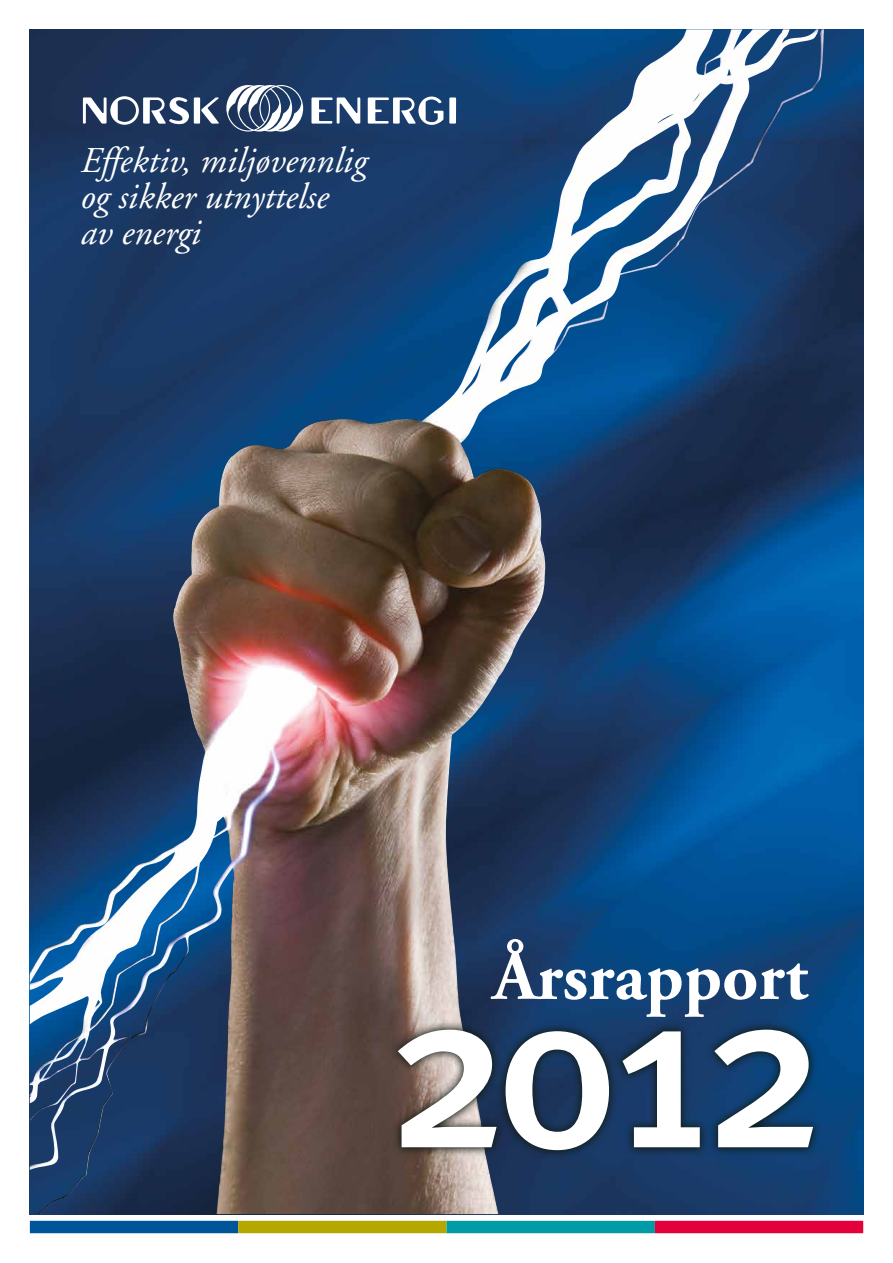
<style>
.page{position:relative;width:893px;height:1263px;background:#fff}
.page>*{position:absolute;margin:0;border:0;box-sizing:border-box;transform-origin:0 0}
.t1{font:500 223.95px "Meta";color:#fff}
.t2{font:700 70.5px "Adobe Garamond";color:#fff}
.t3{font:italic 36.3px/36px "Adobe Garamond";color:#fff}
</style>
<div class="page">
<img style="left:30px;top:29px;width:833px;height:1185px">
<img style="left:30px;top:29px;width:792px;height:954px">
<div style="left:30px;top:1221px;width:208px;height:12px;background:#00549a"></div>
<div style="left:238px;top:1221px;width:209px;height:12px;background:#b3a700"></div>
<div style="left:447px;top:1221px;width:208px;height:12px;background:#009ba4"></div>
<div style="left:655px;top:1221px;width:208px;height:12px;background:#e4003a"></div>
<svg style="left:226px;top:85px;width:77px;height:47px"></svg>
<svg style="left:83px;top:96px;width:136px;height:29px"></svg>
<svg style="left:449px;top:97px;width:7px;height:27px"></svg>
<svg style="left:311px;top:97px;width:49px;height:27px"></svg>
<svg style="left:368px;top:97px;width:75px;height:28px"></svg>
<svg style="left:389px;top:1020px;width:433px;height:140px;background:#223648"></svg>
<p class="t3" style="left:81px;top:144px;width:288px">Effektiv, miljøvennlig og sikker utnyttelse av energi</p>
<h2 class="t2" style="left:493px;top:938px;width:317px">Årsrapport</h2>
<h1 class="t1" style="left:387px;top:938px;width:441px">2012</h1>
</div>
